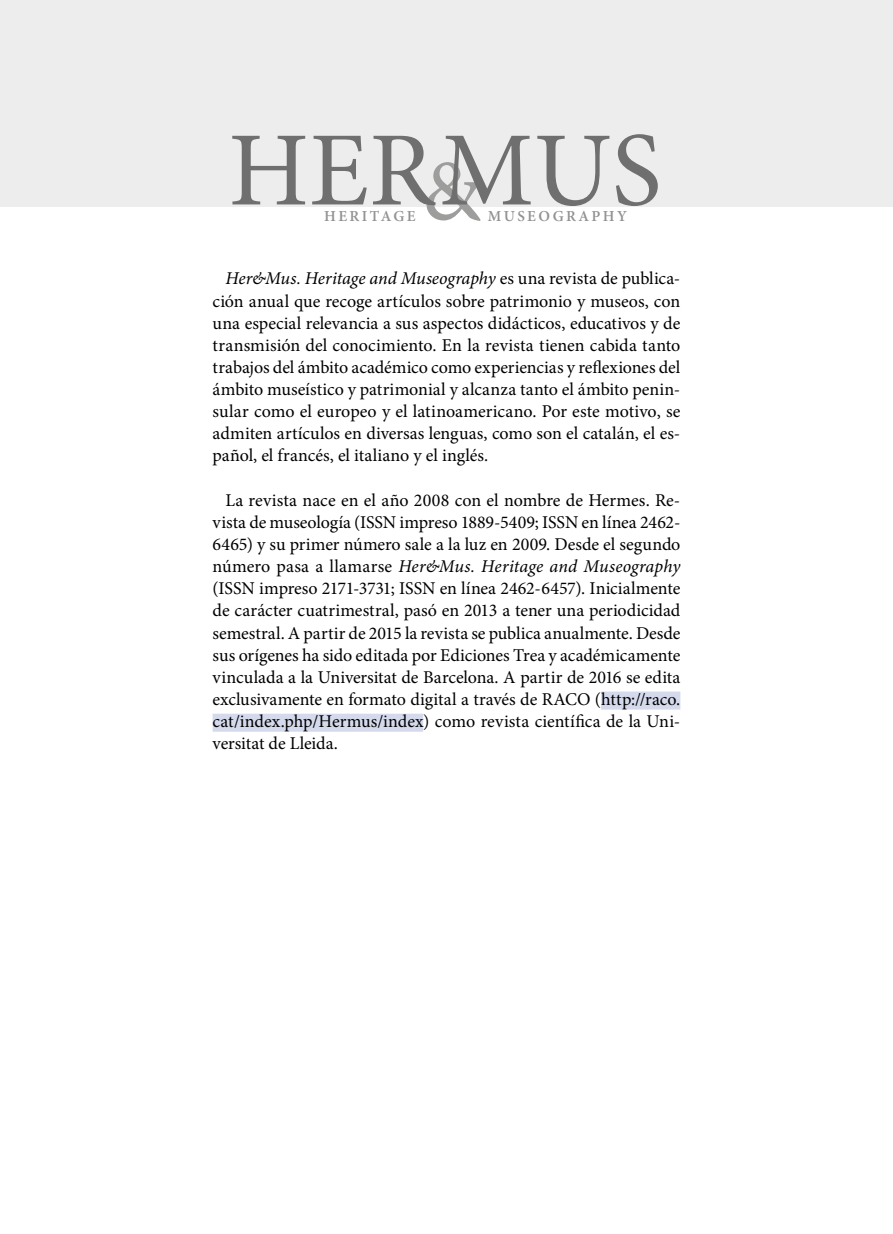
<style>
.page{position:relative;width:893px;height:1234px;background:#fff}
.page>*{position:absolute;margin:0;border:0;box-sizing:border-box;transform-origin:0 0}
.t1{font:105.6px "Minion Pro";color:#706f6f}
.t2{font:18px/22px "Minion Pro";color:#000;text-align:justify}
.t3{font:600 15.3px "Minion Pro";letter-spacing:.16em;color:#929292}
.s1{font-style:italic}
</style>
<div class="page">
<div style="left:0;top:0;width:893px;height:206px;background:#ededed"></div>
<div style="left:601px;top:691px;width:79px;height:18px;background:#d4d9ec"></div>
<div style="left:213px;top:713px;width:210px;height:18px;background:#d4d9ec"></div>
<h1 class="t1" style="left:228px;top:100px;width:435px">HER<sub>&amp;</sub>MUS</h1>
<p class="t3" style="left:324px;top:205px;width:93px">HERITAGE</p>
<p class="t3" style="left:488px;top:205px;width:141px">MUSEOGRAPHY</p>
<p class="t2" style="left:213px;top:267px;width:469px;text-indent:13px"><span class="s1">Her&amp;Mus. Heritage and Museography</span> es una revista de publica&shy;ción anual que recoge artículos sobre patrimonio y museos, con una especial relevancia a sus aspectos didácticos, educativos y de transmisión del conocimiento. En la revista tienen cabida tanto trabajos del ámbito académico como experiencias y reflexiones del ámbito museístico y patrimonial y alcanza tanto el ámbito penin&shy;sular como el europeo y el latinoamericano. Por este motivo, se admiten artículos en diversas lenguas, como son el catalán, el es&shy;pañol, el francés, el italiano y el inglés.</p>
<p class="t2" style="left:213px;top:489px;width:469px;text-indent:13px">La revista nace en el año 2008 con el nombre de Hermes. Re&shy;vista de museología (ISSN impreso 1889-5409; ISSN en línea 2462- 6465) y su primer número sale a la luz en 2009. Desde el segundo número pasa a llamarse <span class="s1">Her&amp;Mus. Heritage and Museography </span>(ISSN impreso 2171-3731; ISSN en línea 2462-6457). Inicialmente de carácter cuatrimestral, pasó en 2013 a tener una periodicidad semestral. A partir de 2015 la revista se publica anualmente. Desde sus orígenes ha sido editada por Ediciones Trea y académicamente vinculada a la Universitat de Barcelona. A partir de 2016 se edita exclusivamente en formato digital a través de RACO (http://raco. cat/index.php/Hermus/index) como revista científica de la Uni&shy;versitat de Lleida.</p>
</div>
